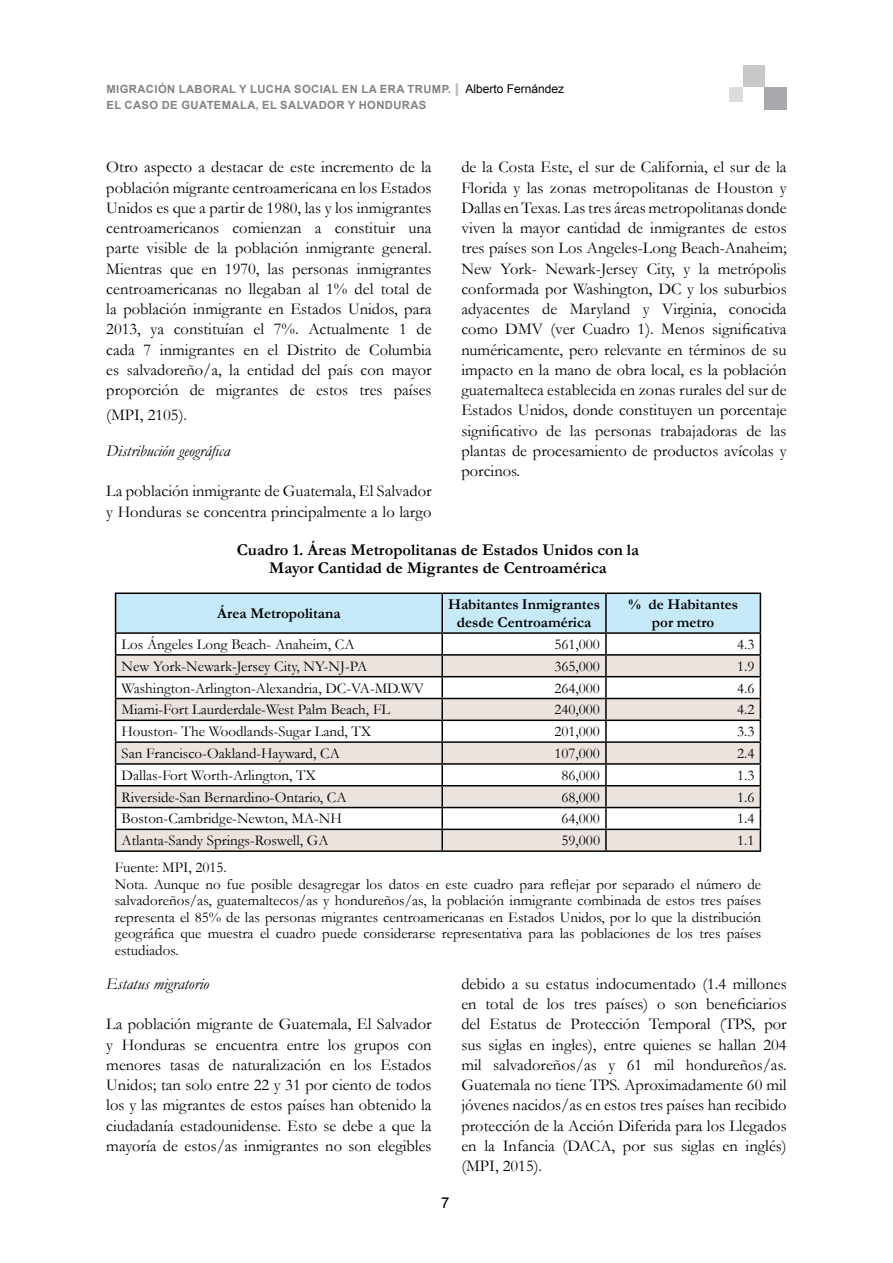
<style>
.page{position:relative;width:893px;height:1263px;background:#fff}
.page>*{position:absolute;margin:0;border:0;box-sizing:border-box;transform-origin:0 0}
.t1{font:16.5px/20.2px "Garamond";color:#000;text-align:justify}
.t2{font:700 16.5px/18px "Garamond";color:#000;text-align:center}
.t3{font:italic 16.5px "Garamond";color:#000}
.t4{font:15px/16.5px "Garamond";color:#000}
.t5{font:700 15px/18px "Garamond";color:#000;text-align:center}
.t6{font:15px "Arial";color:#000}
.t7{font:700 11.25px/16.2px "Arial";letter-spacing:.035em;color:#808285}
.s1{font-size:13.5px;color:#bcbec0}
.s2{font-weight:400;font-size:12px;color:#000}
.s3{color:#fff}
.s4{font-style:inherit}
</style>
<div class="page">
<div style="left:743px;top:66px;width:21px;height:21px;background:#c7c8ca"></div>
<div style="left:729px;top:87px;width:14px;height:14px;background:#dcddde"></div>
<div style="left:764px;top:87px;width:23px;height:22px;background:#a7a9ac"></div>
<hr style="left:115px;top:592px;width:327px;height:2px;background:#000">
<hr style="left:442px;top:592px;width:164px;height:2px;background:#000">
<hr style="left:606px;top:592px;width:155px;height:2px;background:#000">
<svg style="left:115px;top:593px;width:646px;height:257px"></svg>
<hr style="left:115px;top:850px;width:327px;height:2px;background:#000">
<hr style="left:442px;top:850px;width:164px;height:2px;background:#000">
<hr style="left:606px;top:850px;width:155px;height:2px;background:#000">
<p class="t7" style="left:106px;top:81px;width:459px">MIGRACIÓN LABORAL Y LUCHA SOCIAL EN LA ERA TRUMP. <span class="s1">|</span> <span class="s2">Alberto Fernández<br></span>EL CASO DE GUATEMALA, EL SALVADOR Y HONDURAS</p>
<p class="t1" style="left:106px;top:157px;width:327px">Otro aspecto a destacar de este incremento de la población migrante centroamericana en los Estados Unidos es que a partir de 1980, las y los inmigrantes centroamericanos comienzan a constituir una parte visible de la población inmigrante general.<br>Mientras que en 1970, las personas inmigrantes centroamericanas no llegaban al 1% del total de la población inmigrante en Estados Unidos, para 2013, ya constituían el 7%. Actualmente 1 de cada 7 inmigrantes en el Distrito de Columbia es salvadoreño/a, la entidad del país con mayor proporción de migrantes de estos tres países <span class="s3">(</span><span class="s3">MPI</span><span class="s3">,(</span><span class="s3">MPI</span><span class="s3">, 2105).</span></p>
<p class="t3" style="left:106px;top:439px;width:125px">Distribución geográfica</p>
<p class="t1" style="left:106px;top:481px;width:327px">La población inmigrante de Guatemala, El Salvador y Honduras se concentra principalmente a lo largo</p>
<p class="t1" style="left:106px;top:405px;width:82px">(<span class="s4">MPI</span>, 2105).</p>
<p class="t1" style="left:461px;top:157px;width:327px">de la Costa Este, el sur de California, el sur de la Florida y las zonas metropolitanas de Houston y Dallas en Texas. Las tres áreas metropolitanas donde viven la mayor cantidad de inmigrantes de estos tres países son Los Angeles-Long Beach-Anaheim; New York- Newark-Jersey City, y la metrópolis conformada por Washington, DC y los suburbios adyacentes de Maryland y Virginia, conocida como DMV (ver Cuadro 1). Menos significativa numéricamente, pero relevante en términos de su impacto en la mano de obra local, es la población guatemalteca establecida en zonas rurales del sur de Estados Unidos, donde constituyen un porcentaje significativo de las personas trabajadoras de las plantas de procesamiento de productos avícolas y porcinos.</p>
<p class="t2" style="left:237px;top:541px;width:404px">Cuadro 1. Áreas Metropolitanas de Estados Unidos con la<br>Mayor Cantidad de Migrantes de Centroamérica</p>
<p class="t5" style="left:217px;top:604px;width:125px">Área Metropolitana</p>
<p class="t5" style="left:448px;top:595px;width:153px">Habitantes Inmigrantes desde Centroamérica</p>
<p class="t5" style="left:628px;top:595px;width:111px">% de Habitantes por metro</p>
<p class="t4" style="left:122px;top:635px;width:234px">Los Ángeles Long Beach- Anaheim, CA</p>
<p class="t4" style="left:554px;top:635px;width:47px">561,000</p>
<p class="t4" style="left:737px;top:635px;width:19px">4.3</p>
<p class="t4" style="left:122px;top:657px;width:247px">New York-Newark-Jersey City, NY-NJ-PA</p>
<p class="t4" style="left:554px;top:657px;width:47px">365,000</p>
<p class="t4" style="left:737px;top:657px;width:19px">1.9</p>
<p class="t4" style="left:122px;top:679px;width:304px">Washington-Arlington-Alexandria, DC-VA-MD.WV</p>
<p class="t4" style="left:554px;top:679px;width:47px">264,000</p>
<p class="t4" style="left:737px;top:679px;width:19px">4.6</p>
<p class="t4" style="left:122px;top:701px;width:270px">Miami-Fort Laurderdale-West Palm Beach, FL</p>
<p class="t4" style="left:554px;top:701px;width:47px">240,000</p>
<p class="t4" style="left:737px;top:701px;width:19px">4.2</p>
<p class="t4" style="left:122px;top:723px;width:251px">Houston- The Woodlands-Sugar Land, TX</p>
<p class="t4" style="left:554px;top:723px;width:47px">201,000</p>
<p class="t4" style="left:737px;top:723px;width:19px">3.3</p>
<p class="t4" style="left:122px;top:745px;width:220px">San Francisco-Oakland-Hayward, CA</p>
<p class="t4" style="left:554px;top:745px;width:47px">107,000</p>
<p class="t4" style="left:737px;top:745px;width:19px">2.4</p>
<p class="t4" style="left:122px;top:766px;width:196px">Dallas-Fort Worth-Arlington, TX</p>
<p class="t4" style="left:561px;top:766px;width:40px">86,000</p>
<p class="t4" style="left:737px;top:766px;width:19px">1.3</p>
<p class="t4" style="left:122px;top:788px;width:227px">Riverside-San Bernardino-Ontario, CA</p>
<p class="t4" style="left:561px;top:788px;width:40px">68,000</p>
<p class="t4" style="left:737px;top:788px;width:19px">1.6</p>
<p class="t4" style="left:122px;top:810px;width:222px">Boston-Cambridge-Newton, MA-NH</p>
<p class="t4" style="left:562px;top:810px;width:40px">64,000</p>
<p class="t4" style="left:737px;top:810px;width:19px">1.4</p>
<p class="t4" style="left:122px;top:832px;width:208px">Atlanta-Sandy Springs-Roswell, GA</p>
<p class="t4" style="left:562px;top:832px;width:40px">59,000</p>
<p class="t4" style="left:737px;top:832px;width:19px">1.1</p>
<p class="t4" style="left:115px;top:859px;width:648px">Fuente: MPI, 2015.<br>Nota. Aunque no fue posible desagregar los datos en este cuadro para reflejar por separado el número de salvadoreños/as, guatemaltecos/as y hondureños/as, la población inmigrante combinada de estos tres países representa el 85% de las personas migrantes centroamericanas en Estados Unidos, por lo que la distribución geográfica que muestra el cuadro puede considerarse representativa para las poblaciones de los tres países estudiados.</p>
<p class="t3" style="left:106px;top:972px;width:104px">Estatus migratorio</p>
<p class="t1" style="left:106px;top:1013px;width:327px">La población migrante de Guatemala, El Salvador y Honduras se encuentra entre los grupos con menores tasas de naturalización en los Estados Unidos; tan solo entre 22 y 31 por ciento de todos los y las migrantes de estos países han obtenido la ciudadanía estadounidense. Esto se debe a que la mayoría de estos/as inmigrantes no son elegibles</p>
<p class="t1" style="left:461px;top:973px;width:327px">debido a su estatus indocumentado (1.4 millones en total de los tres países) o son beneficiarios del Estatus de Protección Temporal (TPS, por sus siglas en ingles), entre quienes se hallan 204 mil salvadoreños/as y 61 mil hondureños/as.<br>Guatemala no tiene TPS. Aproximadamente 60 mil jóvenes nacidos/as en estos tres países han recibido protección de la Acción Diferida para los Llegados en la Infancia (DACA, por sus siglas en inglés) (MPI, 2015).</p>
<p class="t6" style="left:441px;top:1192px;width:10px">7</p>
</div>
